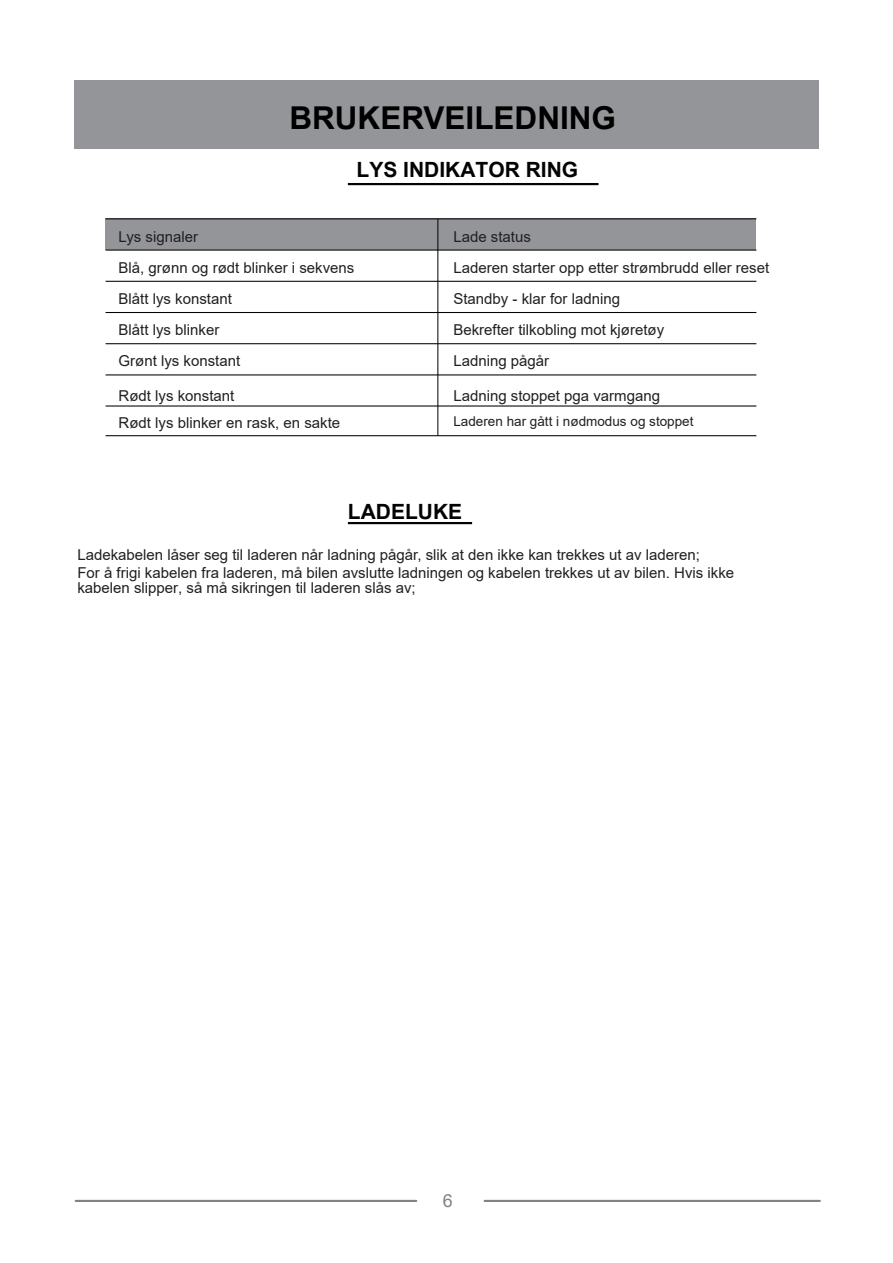
<style>
.page{position:relative;width:893px;height:1263px;background:#fff}
.page>*{position:absolute;margin:0;border:0;box-sizing:border-box;transform-origin:0 0}
.t1{font:700 31.5px "Arial";color:#000}
.t2{font:700 21px "Arial";color:#030303}
.t3{font:18px "Arial";color:#808285}
.t4{font:15px/31.2px "Arial";color:#221f1f}
.t5{font:13.5px "Arial";color:#221f1f}
</style>
<div class="page">
<hr style="left:76px;top:1200px;width:340px;height:2px;background:#808285">
<hr style="left:485px;top:1200px;width:335px;height:2px;background:#808285">
<div style="left:106px;top:219px;width:650px;height:31px;background:#939598"></div>
<hr style="left:348px;top:183px;width:250px;height:2px;background:#030303">
<hr style="left:348px;top:522px;width:124px;height:2px;background:#030303">
<hr style="left:437px;top:219px;width:1px;height:217px;background:#030303">
<hr style="left:106px;top:218px;width:650px;height:1px;background:#030303">
<hr style="left:106px;top:250px;width:650px;height:1px;background:#030303">
<hr style="left:106px;top:281px;width:650px;height:1px;background:#030303">
<hr style="left:106px;top:312px;width:650px;height:1px;background:#030303">
<hr style="left:106px;top:343px;width:650px;height:1px;background:#030303">
<hr style="left:106px;top:374px;width:650px;height:1px;background:#030303">
<hr style="left:106px;top:405px;width:650px;height:1px;background:#030303">
<hr style="left:106px;top:435px;width:650px;height:1px;background:#030303">
<div style="left:74px;top:80px;width:745px;height:68px;background:#939598"></div>
<h1 class="t1" style="left:289px;top:106px;width:328px">BRUKERVEILEDNING</h1>
<h2 class="t2" style="left:356px;top:162px;width:223px">LYS INDIKATOR RING</h2>
<p class="t4" style="left:119px;top:222px;width:81px">Lys signaler</p>
<p class="t4" style="left:453px;top:222px;width:79px">Lade status</p>
<p class="t4" style="left:119px;top:253px;width:237px">Blå, grønn og rødt blinker i sekvens</p>
<p class="t4" style="left:453px;top:253px;width:317px">Laderen starter opp etter strømbrudd eller reset</p>
<p class="t4" style="left:119px;top:285px;width:115px">Blått lys konstant</p>
<p class="t4" style="left:453px;top:285px;width:168px">Standby - klar for ladning</p>
<p class="t4" style="left:119px;top:316px;width:123px">Blått lys blinker<br>Grønt lys konstant</p>
<p class="t4" style="left:453px;top:316px;width:212px">Bekrefter tilkobling mot kjøretøy</p>
<p class="t4" style="left:453px;top:347px;width:97px">Ladning pågår</p>
<p class="t4" style="left:119px;top:381px;width:117px">Rødt lys konstant</p>
<p class="t4" style="left:453px;top:381px;width:208px">Ladning stoppet pga varmgang</p>
<p class="t5" style="left:453px;top:416px;width:242px">Laderen har gått i nødmodus og stoppet</p>
<p class="t4" style="left:119px;top:409px;width:223px">Rødt lys blinker en rask, en sakte</p>
<h2 class="t2" style="left:348px;top:503px;width:116px">LADELUKE</h2>
<p class="t4" style="left:77px;top:547px;width:658px;line-height:18px">Ladekabelen låser seg til laderen når ladning pågår, slik at den ikke kan trekkes ut av laderen;<br>For å frigi kabelen fra laderen, må bilen avslutte ladningen og kabelen trekkes ut av bilen. Hvis ikke</p>
<p class="t4" style="left:77px;top:573px;width:340px">kabelen slipper, så må sikringen til laderen slås av;</p>
<p class="t3" style="left:443px;top:1194px;width:12px">6</p>
</div>
